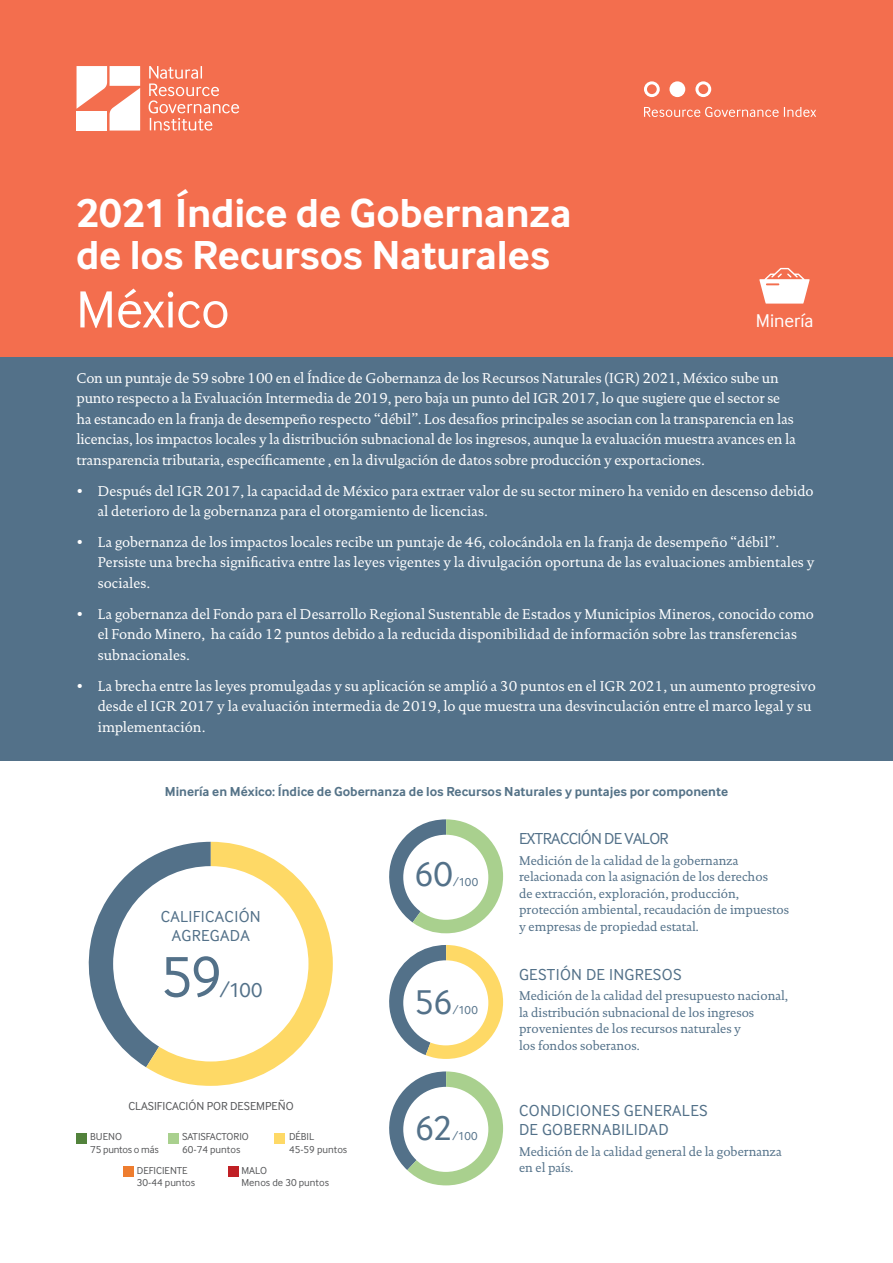
<style>
.page{position:relative;width:893px;height:1263px;background:#fff}
.page>*{position:absolute;margin:0;border:0;box-sizing:border-box;transform-origin:0 0}
.t1{font:60px "Inter Face";color:#537189}
.t2{font:54px "Inter Face";letter-spacing:-.01em;color:#fff}
.t3{font:700 42px/42px "Inter Face";letter-spacing:-.005em;color:#fff}
.t4{font:36px "Inter Face";color:#537189}
.t5{font:21px "Inter Face";color:#537189}
.t6{font:19.2px "Inter Face";color:#fff}
.t7{font:16.5px/19.8px "Inter Face";letter-spacing:.02em;color:#537189;text-align:center}
.t8{font:16.5px "Inter Face";letter-spacing:-.035em;color:#537189}
.t9{font:14.4px/20.4px "DTL Documenta T";color:#fff}
.t10{font:700 13.5px "Inter Face";color:#557388}
.t11{font:12.9px/16.5px "DTL Documenta T";color:#537189}
.t12{font:12px "Inter Face";color:#57585a}
.t13{font:12px "Inter Face";letter-spacing:.005em;color:#537189}
.t14{font:10.5px/12.6px "Inter Face";color:#57585a}
.t15{font:10.5px/12.6px "Inter Face";letter-spacing:-.02em;color:#57585a}
</style>
<div class="page">
<svg style="left:88px;top:860px;width:58px;height:207px"></svg>
<svg style="left:146px;top:842px;width:187px;height:244px"></svg>
<div style="left:113px;top:866px;width:195px;height:195px;background:#fff;border-radius:50%"></div>
<svg style="left:389px;top:819px;width:114px;height:114px"></svg>
<div style="left:403px;top:835px;width:85px;height:85px;background:#fff;border-radius:50%"></div>
<svg style="left:389px;top:945px;width:114px;height:114px"></svg>
<div style="left:403px;top:960px;width:85px;height:85px;background:#fff;border-radius:50%"></div>
<svg style="left:389px;top:1071px;width:114px;height:114px"></svg>
<div style="left:403px;top:1087px;width:85px;height:85px;background:#fff;border-radius:50%"></div>
<div style="left:0;top:0;width:893px;height:357px;background:#f36e4e"></div>
<svg style="left:759px;top:268px;width:51px;height:36px"></svg>
<svg style="left:76px;top:66px;width:64px;height:65px"></svg>
<svg style="left:149px;top:66px;width:90px;height:65px"></svg>
<svg style="left:644px;top:107px;width:172px;height:10px"></svg>
<svg style="left:644px;top:81px;width:16px;height:16px"></svg>
<svg style="left:695px;top:81px;width:16px;height:16px"></svg>
<div style="left:669px;top:81px;width:16px;height:16px;background:#fff;border-radius:50%"></div>
<div style="left:0;top:357px;width:893px;height:404px;background:#537189"></div>
<div style="left:77px;top:1133px;width:10px;height:11px;background:#52823b"></div>
<div style="left:168px;top:1133px;width:11px;height:11px;background:#a9d08e"></div>
<div style="left:123px;top:1166px;width:11px;height:11px;background:#ee7d2f"></div>
<div style="left:275px;top:1133px;width:10px;height:11px;background:#fed966"></div>
<div style="left:228px;top:1166px;width:11px;height:11px;background:#c02025"></div>
<h3 class="t3" style="left:76px;top:192px;width:497px">2021 Índice de Gobernanza de los Recursos Naturales</h3>
<h2 class="t2" style="left:76px;top:279px;width:155px">México</h2>
<h3 class="t6" style="left:756px;top:310px;width:59px">Minería</h3>
<p class="t9" style="left:77px;top:368px;width:721px">Con un puntaje de 59 sobre 100 en el Índice de Gobernanza de los Recursos Naturales (IGR) 2021, México sube un punto respecto a la Evaluación Intermedia de 2019, pero baja un punto del IGR 2017, lo que sugiere que el sector se ha estancado en la franja de desempeño respecto “débil”. Los desafíos principales se asocian con la transparencia en las licencias, los impactos locales y la distribución subnacional de los ingresos, aunque la evaluación muestra avances en la transparencia tributaria, específicamente , en la divulgación de datos sobre producción y exportaciones.</p>
<p class="t9" style="left:98px;top:480px;width:717px;text-indent:-21px">• Después del IGR 2017, la capacidad de México para extraer valor de su sector minero ha venido en descenso debido al deterioro de la gobernanza para el otorgamiento de licencias.</p>
<p class="t9" style="left:98px;top:532px;width:718px;text-indent:-21px">• La gobernanza de los impactos locales recibe un puntaje de 46, colocándola en la franja de desempeño “débil”.<br>Persiste una brecha significativa entre las leyes vigentes y la divulgación oportuna de las evaluaciones ambientales y sociales.</p>
<p class="t9" style="left:98px;top:604px;width:718px;text-indent:-21px">• La gobernanza del Fondo para el Desarrollo Regional Sustentable de Estados y Municipios Mineros, conocido como el Fondo Minero, ha caído 12 puntos debido a la reducida disponibilidad de información sobre las transferencias subnacionales.</p>
<p class="t9" style="left:98px;top:676px;width:720px;text-indent:-21px">• La brecha entre las leyes promulgadas y su aplicación se amplió a 30 puntos en el IGR 2021, un aumento progresivo desde el IGR 2017 y la evaluación intermedia de 2019, lo que muestra una desvinculación entre el marco legal y su implementación.</p>
<p class="t10" style="left:165px;top:784px;width:565px">Minería en México: Índice de Gobernanza de los Recursos Naturales y puntajes por componente</p>
<p class="t7" style="left:161px;top:906px;width:101px">CALIFICACIÓN<br>AGREGADA</p>
<h1 class="t1" style="left:161px;top:943px;width:63px">59</h1>
<h3 class="t5" style="left:220px;top:978px;width:44px">/100</h3>
<p class="t12" style="left:128px;top:1099px;width:167px">CLASIFICACIÓN POR DESEMPEÑO</p>
<p class="t15" style="left:90px;top:1130px;width:70px">BUENO<br>75 puntos o más</p>
<p class="t14" style="left:289px;top:1130px;width:60px">DÉBIL<br>45-59 puntos</p>
<p class="t14" style="left:182px;top:1130px;width:68px">SATISFACTORIO<br>60-74 puntos</p>
<p class="t14" style="left:137px;top:1163px;width:60px">DEFICIENTE<br>30-44 puntos</p>
<p class="t14" style="left:242px;top:1163px;width:89px">MALO<br>Menos de 30 puntos</p>
<h3 class="t4" style="left:414px;top:853px;width:40px">60</h3>
<p class="t13" style="left:453px;top:875px;width:27px">/100</p>
<h3 class="t4" style="left:414px;top:981px;width:40px">56</h3>
<p class="t13" style="left:453px;top:1003px;width:27px">/100</p>
<h3 class="t4" style="left:415px;top:1108px;width:39px">62</h3>
<p class="t13" style="left:453px;top:1129px;width:27px">/100</p>
<p class="t8" style="left:519px;top:829px;width:151px">EXTRACCIÓN DE VALOR</p>
<p class="t11" style="left:519px;top:852px;width:272px">Medición de la calidad de la gobernanza relacionada con la asignación de los derechos<br>de extracción, exploración, producción, protección ambiental, recaudación de impuestos y empresas de propiedad estatal.</p>
<p class="t7" style="left:519px;top:964px;width:164px">GESTIÓN DE INGRESOS</p>
<p class="t11" style="left:519px;top:987px;width:271px">Medición de la calidad del presupuesto nacional, la distribución subnacional de los ingresos provenientes de los recursos naturales y<br>los fondos soberanos.</p>
<p class="t7" style="left:519px;top:1100px;width:190px;text-align:left">CONDICIONES GENERALES<br>DE GOBERNABILIDAD</p>
<p class="t11" style="left:519px;top:1143px;width:264px">Medición de la calidad general de la gobernanza en el país.</p>
</div>
